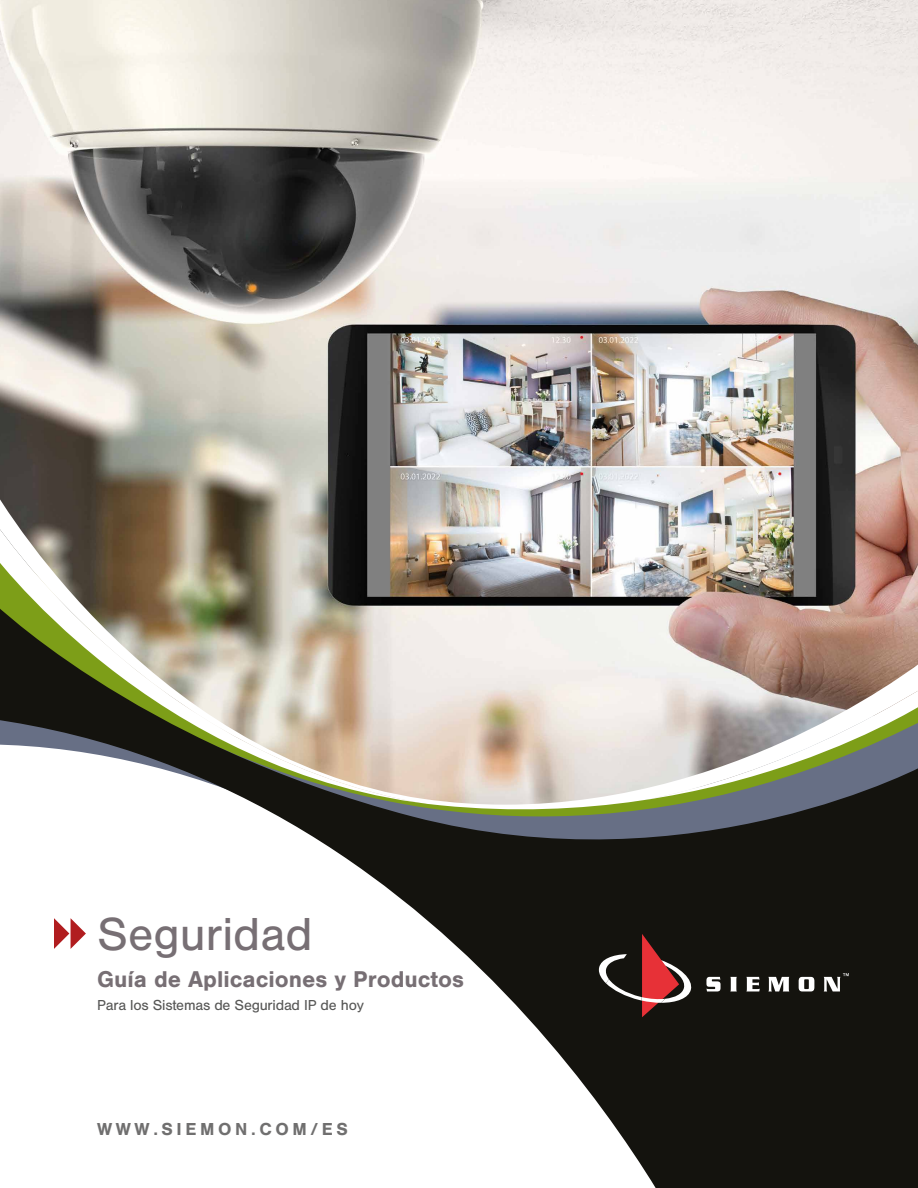
<style>
.page{position:relative;width:918px;height:1188px;background:#fff}
.page>*{position:absolute;margin:0;border:0;box-sizing:border-box;transform-origin:0 0}
.t1{font:48px "Nimbus San";color:#776f74}
.t2{font:700 23.7px "Nimbus San";color:#776f74}
.t3{font:700 18px "Nimbus San";letter-spacing:.2em;color:#706f6f}
.t4{font:15px "Nimbus San";letter-spacing:-.015em;color:#575756}
</style>
<div class="page">
<img style="left:0;top:0;width:918px;height:477px">
<img style="left:0;top:477px;width:918px;height:33px">
<img style="left:0;top:510px;width:918px;height:36px">
<img style="left:0;top:546px;width:918px;height:50px">
<svg style="left:0;top:596px;width:918px;height:592px"></svg>
<svg style="left:599px;top:934px;width:94px;height:83px;background:#53302d"></svg>
<svg style="left:706px;top:977px;width:15px;height:14px"></svg>
<svg style="left:730px;top:977px;width:7px;height:14px"></svg>
<svg style="left:746px;top:977px;width:14px;height:14px"></svg>
<svg style="left:768px;top:977px;width:21px;height:14px"></svg>
<svg style="left:799px;top:977px;width:15px;height:14px"></svg>
<svg style="left:824px;top:973px;width:25px;height:18px"></svg>
<svg style="left:54px;top:918px;width:32px;height:31px"></svg>
<h1 class="t1" style="left:97px;top:908px;width:217px">Seguridad</h1>
<h2 class="t2" style="left:97px;top:966px;width:369px">Guía de Aplicaciones y Productos</h2>
<p class="t4" style="left:97px;top:997px;width:268px">Para los Sistemas de Seguridad IP de hoy</p>
<p class="t3" style="left:97px;top:1118px;width:252px">WWW.SIEMON.COM/ES</p>
</div>
